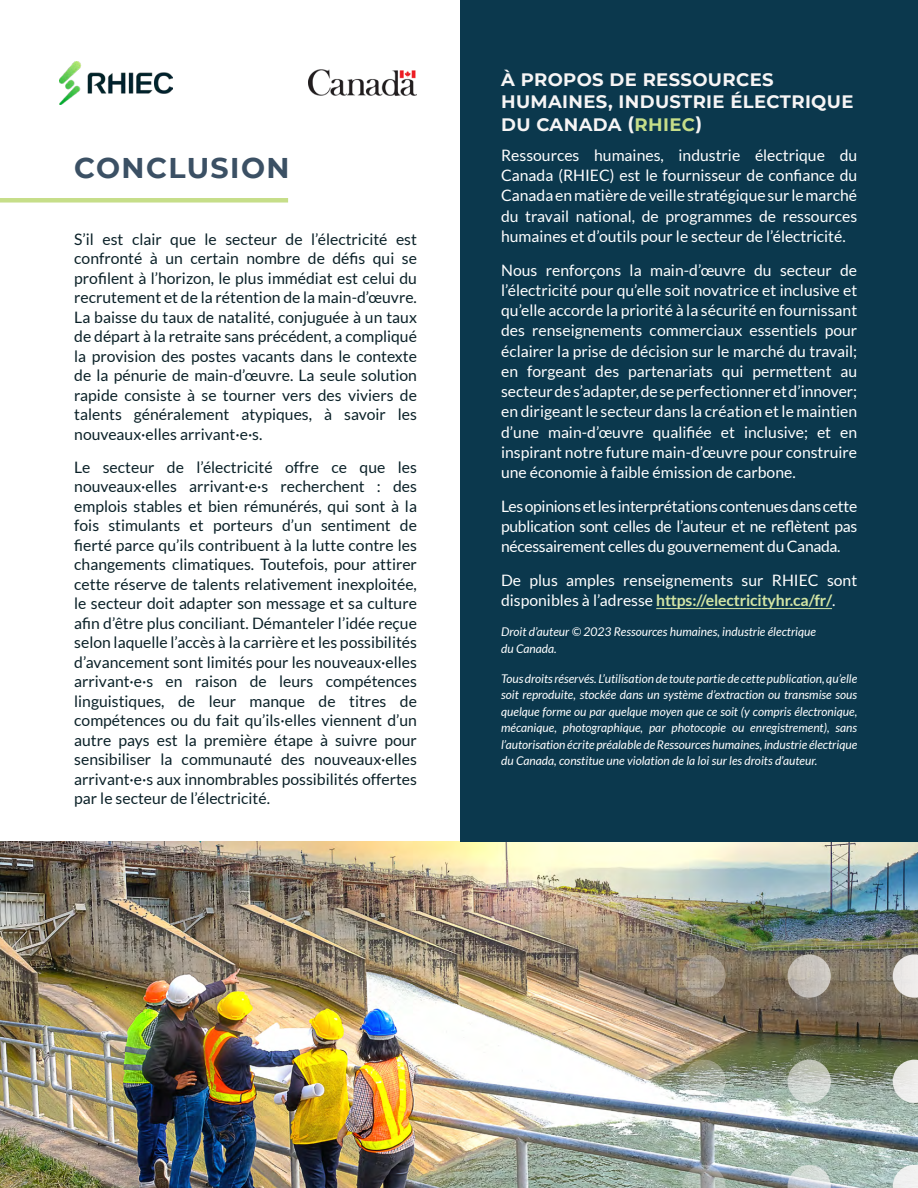
<style>
.page{position:relative;width:918px;height:1188px;background:#fff}
.page>*{position:absolute;margin:0;border:0;box-sizing:border-box;transform-origin:0 0}
.H1_-_Section_Header{font:700 28.5px "Montserrat";letter-spacing:.05em;color:#3b5064}
.t1{font:700 18px/22.5px "Montserrat";letter-spacing:.02em;color:#f7f5f5}
.Body_Paragraph{font:15.75px/19.5px "Lato";color:#0b2128;text-align:justify}
.Body_Paragraph-2{font:15.75px/20.2px "Lato";color:#fff;text-align:justify}
.Fine_Print_Caption{font:italic 12px/16.5px "Lato";color:#fff}
.s1{color:#c6de89}
.s2{font-weight:700;color:#d3e5a4}
</style>
<div class="page">
<img style="left:0;top:841px;width:918px;height:347px">
<div style="left:460px;top:0;width:458px;height:841px;background:#0b384d"></div>
<svg style="left:893px;top:1165px;width:25px;height:23px"></svg>
<svg style="left:788px;top:1165px;width:43px;height:23px"></svg>
<svg style="left:682px;top:1165px;width:44px;height:23px"></svg>
<svg style="left:893px;top:1060px;width:25px;height:43px"></svg>
<svg style="left:788px;top:1060px;width:43px;height:43px"></svg>
<svg style="left:682px;top:1060px;width:44px;height:43px"></svg>
<svg style="left:893px;top:954px;width:25px;height:44px"></svg>
<svg style="left:788px;top:954px;width:43px;height:44px"></svg>
<svg style="left:682px;top:954px;width:44px;height:44px"></svg>
<div style="left:0;top:198px;width:288px;height:5px;background:#c6de89"></div>
<hr style="left:656px;top:608px;width:176px;height:1px;background:#d3e5a4">
<img style="left:309px;top:69px;width:108px;height:27px">
<img style="left:59px;top:62px;width:113px;height:42px">
<p class="H1_-_Section_Header" style="left:74px;top:147px;width:217px">CONCLUSION</p>
<p class="Body_Paragraph" style="left:74px;top:229px;width:344px">S’il est clair que le secteur de l’électricité est confronté à un certain nombre de défis qui se profilent à l’horizon, le plus immédiat est celui du recrutement et de la rétention de la main-d’œuvre.<br>La baisse du taux de natalité, conjuguée à un taux de départ à la retraite sans précédent, a compliqué la provision des postes vacants dans le contexte de la pénurie de main-d’œuvre. La seule solution rapide consiste à se tourner vers des viviers de talents généralement atypiques, à savoir les nouveaux·elles arrivant·e·s.</p>
<p class="Body_Paragraph" style="left:74px;top:457px;width:344px">Le secteur de l’électricité offre ce que les nouveaux·elles arrivant·e·s recherchent : des emplois stables et bien rémunérés, qui sont à la fois stimulants et porteurs d’un sentiment de fierté parce qu’ils contribuent à la lutte contre les changements climatiques. Toutefois, pour attirer cette réserve de talents relativement inexploitée, le secteur doit adapter son message et sa culture afin d’être plus conciliant. Démanteler l’idée reçue selon laquelle l’accès à la carrière et les possibilités d’avancement sont limités pour les nouveaux·elles arrivant·e·s en raison de leurs compétences linguistiques, de leur manque de titres de compétences ou du fait qu’ils·elles viennent d’un autre pays est la première étape à suivre pour sensibiliser la communauté des nouveaux·elles arrivant·e·s aux innombrables possibilités offertes par le secteur de l’électricité.</p>
<h2 class="t1" style="left:501px;top:67px;width:354px">À PROPOS DE RESSOURCES<br>HUMAINES, INDUSTRIE ÉLECTRIQUE<br>DU CANADA (<span class="s1">RHIEC</span>)</h2>
<p class="Body_Paragraph-2" style="left:501px;top:145px;width:358px">Ressources humaines, industrie électrique du Canada (RHIEC) est le fournisseur de confiance du Canada en matière de veille stratégique sur le marché du travail national, de programmes de ressources humaines et d’outils pour le secteur de l’électricité.</p>
<p class="Body_Paragraph-2" style="left:501px;top:260px;width:358px">Nous renforçons la main-d’œuvre du secteur de l’électricité pour qu’elle soit novatrice et inclusive et qu’elle accorde la priorité à la sécurité en fournissant des renseignements commerciaux essentiels pour éclairer la prise de décision sur le marché du travail; en forgeant des partenariats qui permettent au secteur de s’adapter, de se perfectionner et d’innover; en dirigeant le secteur dans la création et le maintien d’une main-d’œuvre qualifiée et inclusive; et en inspirant notre future main-d’œuvre pour construire une économie à faible émission de carbone.</p>
<p class="Body_Paragraph-2" style="left:501px;top:496px;width:358px">Les opinions et les interprétations contenues dans cette publication sont celles de l’auteur et ne reflètent pas nécessairement celles du gouvernement du Canada.</p>
<p class="Body_Paragraph-2" style="left:501px;top:570px;width:358px">De plus amples renseignements sur RHIEC sont disponibles à l’adresse <span class="s2">https://electricityhr.ca/fr/</span>.</p>
<p class="Fine_Print_Caption" style="left:501px;top:624px;width:316px">Droit d’auteur © 2023 Ressources humaines, industrie électrique du Canada.</p>
<p class="Fine_Print_Caption" style="left:501px;top:671px;width:358px;text-align:justify">Tous droits réservés. L’utilisation de toute partie de cette publication, qu’elle soit reproduite, stockée dans un système d’extraction ou transmise sous quelque forme ou par quelque moyen que ce soit (y compris électronique, mécanique, photographique, par photocopie ou enregistrement), sans l’autorisation écrite préalable de Ressources humaines, industrie électrique du Canada, constitue une violation de la loi sur les droits d’auteur.</p>
</div>
